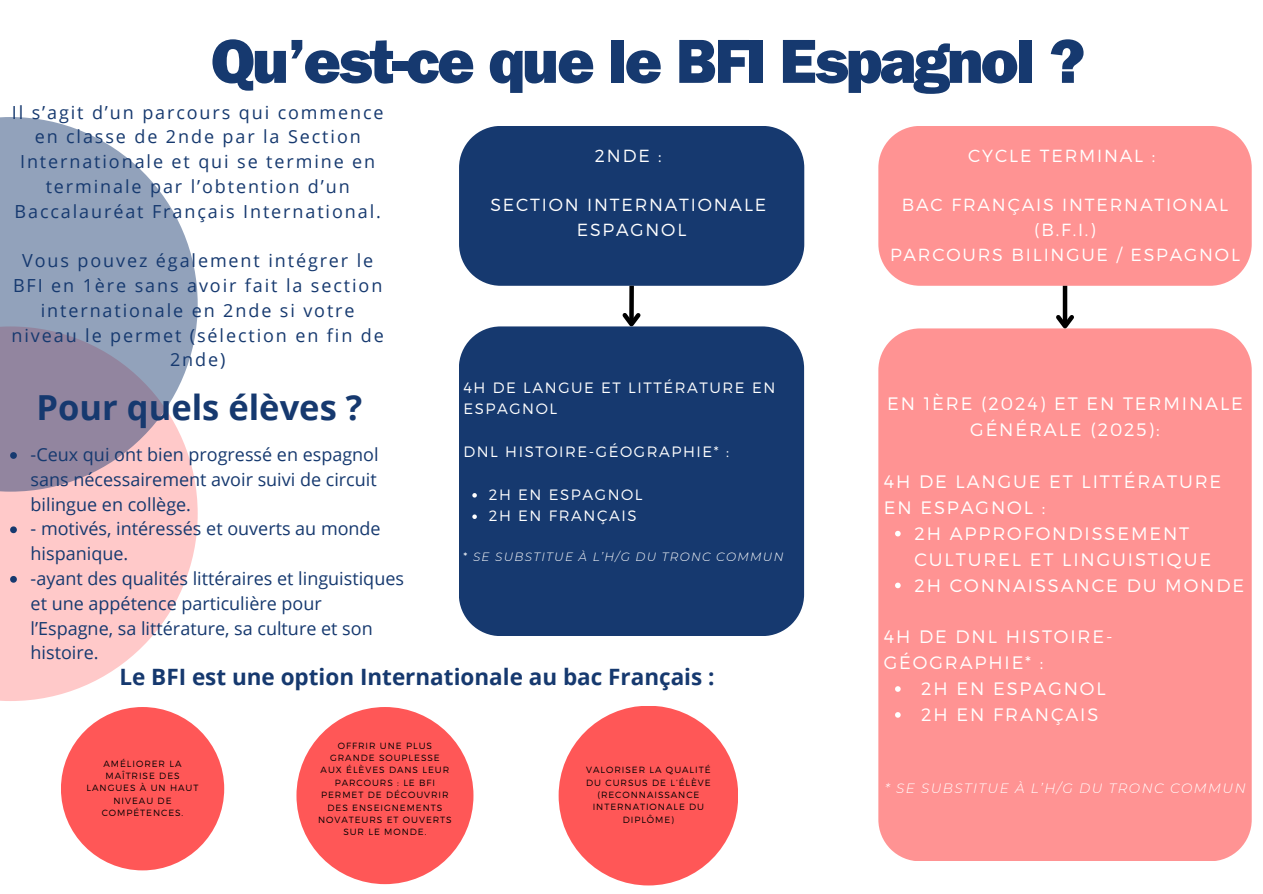
<style>
.page{position:relative;width:1263px;height:894px;background:#fff}
.page>*{position:absolute;margin:0;border:0;box-sizing:border-box;transform-origin:0 0}
.t1{font:800 62.55px "Franklin Gothic LT Pro";letter-spacing:-.04em;color:#16396f}
.t2{font:700 34.5px "Open Sans";color:#16396f}
.t3{font:700 22.5px "Open Sans";color:#16396f}
.t4{font:18px/24.8px "Open Sans";letter-spacing:.105em;color:#16396f;text-align:center}
.t5{font:300 18px/25.8px "Montserrat";letter-spacing:.105em;color:#fff}
.t6{font:18px/24.8px "Open Sans";color:#16396f}
.t7{font:300 17.55px/24.8px "Montserrat";letter-spacing:.105em;color:#fff;text-align:center}
.t8{font:300 15px/21.3px "Montserrat";letter-spacing:.105em;color:#fff}
.t9{font:italic 300 13.5px "Montserrat";letter-spacing:.105em;color:#fff}
.t10{font:italic 300 12px "Montserrat";letter-spacing:.105em;color:#fff}
.t11{font:300 9px/12.3px "Montserrat";letter-spacing:.105em;color:#000;text-align:center}
.s1{font-style:normal}
</style>
<div class="page">
<svg style="left:0;top:491px;width:198px;height:209px;fill:#ffc9c9"></svg>
<svg style="left:0;top:117px;width:198px;height:374px;background:#a4a5ba"></svg>
<div style="left:459px;top:126px;width:345px;height:160px;background:#16396f"></div>
<div style="left:629px;top:286px;width:5px;height:38px;background:#000"></div>
<svg style="left:622px;top:309px;width:19px;height:17px"></svg>
<div style="left:459px;top:326px;width:345px;height:310px;background:#16396f"></div>
<svg style="left:472px;top:493px;width:5px;height:4px"></svg>
<svg style="left:472px;top:514px;width:5px;height:5px"></svg>
<div style="left:878px;top:126px;width:373px;height:160px;background:#ff9393"></div>
<div style="left:878px;top:328px;width:374px;height:532px;background:#ff9393"></div>
<svg style="left:895px;top:530px;width:6px;height:6px"></svg>
<svg style="left:895px;top:582px;width:6px;height:6px"></svg>
<svg style="left:895px;top:686px;width:6px;height:5px"></svg>
<svg style="left:895px;top:712px;width:6px;height:5px"></svg>
<hr style="left:1063px;top:286px;width:4px;height:40px;background:#000">
<svg style="left:1052px;top:311px;width:26px;height:22px"></svg>
<div style="left:61px;top:706px;width:163px;height:164px;background:#ff5757;border-radius:50%"></div>
<svg style="left:10px;top:452px;width:7px;height:6px"></svg>
<svg style="left:10px;top:526px;width:7px;height:7px"></svg>
<svg style="left:10px;top:575px;width:7px;height:7px"></svg>
<div style="left:296px;top:706px;width:177px;height:177px;background:#ff5757;border-radius:50%"></div>
<div style="left:559px;top:705px;width:179px;height:180px;background:#ff5757;border-radius:50%"></div>
<h6 class="t1" style="left:211px;top:40px;width:876px">Qu’est-ce que le BFI Espagnol ?</h6>
<h6 class="t4" style="left:12px;top:99px;width:373px">Il s’agit d’un parcours qui commence en classe de 2nde par la Section Internationale et qui se termine en terminale par l’obtention d’un Baccalauréat Français International.</h6>
<p class="t4" style="left:12px;top:248px;width:374px">Vous pouvez également intégrer le<br>BFI en 1ère sans avoir fait la section internationale en 2nde si votre niveau le permet (sélection en fin de<br>2nde)</p>
<p class="t2" style="left:37px;top:383px;width:327px">Pour quels élèves ?</p>
<p class="t4" style="left:31px;top:441px;width:350px;text-align:justify">-Ceux qui ont bien progressé en espagnol sans nécessairement avoir suivi de circuit bilingue en collège.</p>
<p class="t6" style="left:31px;top:516px;width:352px">- motivés, intéressés et ouverts au monde hispanique.</p>
<h4 class="t6" style="left:31px;top:565px;width:375px">-ayant des qualités littéraires et linguistiques et une appétence particulière pour l’Espagne, sa littérature, sa culture et son histoire.</h4>
<h4 class="t3" style="left:119px;top:660px;width:597px">Le BFI est une option Internationale au bac Français :</h4>
<h1 class="t7" style="left:595px;top:142px;width:68px">2NDE :</h1>
<h5 class="t7" style="left:490px;top:192px;width:277px">SECTION INTERNATIONALE<br>ESPAGNOL</h5>
<p class="t7" style="left:968px;top:142px;width:188px">CYCLE TERMINAL :</p>
<p class="t7" style="left:890px;top:192px;width:352px">BAC FRANÇAIS INTERNATIONAL (B.F.I.)<br>PARCOURS BILINGUE / ESPAGNOL</p>
<h5 class="t8" style="left:463px;top:376px;width:313px">4H DE LANGUE ET LITTÉRATURE EN<br>ESPAGNOL</h5>
<p class="t8" style="left:463px;top:440px;width:267px">DNL HISTOIRE-GÉOGRAPHIE* :</p>
<h4 class="t8" style="left:489px;top:483px;width:155px">2H EN ESPAGNOL</h4>
<h4 class="t8" style="left:489px;top:504px;width:149px">2H EN FRANÇAIS</h4>
<h4 class="t10" style="left:463px;top:549px;width:322px"><span class="s1">*</span> SE SUBSTITUE À L’H/G DU TRONC COMMUN</h4>
<p class="t5" style="left:887px;top:390px;width:357px;text-align:center">EN 1ÈRE (2024) ET EN TERMINALE<br>GÉNÉRALE (2025):</p>
<p class="t5" style="left:884px;top:467px;width:339px">4H DE LANGUE ET LITTÉRATURE</p>
<p class="t5" style="left:884px;top:493px;width:163px">EN ESPAGNOL :</p>
<p class="t5" style="left:914px;top:519px;width:276px">2H APPROFONDISSEMENT</p>
<p class="t5" style="left:914px;top:545px;width:298px">CULTUREL ET LINGUISTIQUE</p>
<p class="t5" style="left:914px;top:571px;width:331px">2H CONNAISSANCE DU MONDE</p>
<p class="t5" style="left:884px;top:623px;width:230px">4H DE DNL HISTOIRE-<br>GÉOGRAPHIE* :</p>
<p class="t5" style="left:921px;top:674px;width:186px">2H EN ESPAGNOL<br>2H EN FRANÇAIS</p>
<p class="t11" style="left:87px;top:756px;width:113px">AMÉLIORER LA<br>MAÎTRISE DES<br>LANGUES À UN HAUT<br>NIVEAU DE<br>COMPÉTENCES.</p>
<p class="t11" style="left:318px;top:738px;width:135px">OFFRIR UNE PLUS<br>GRANDE SOUPLESSE<br>AUX ÉLÈVES DANS LEUR<br>PARCOURS : LE BFI<br>PERMET DE DÉCOUVRIR<br>DES ENSEIGNEMENTS<br>NOVATEURS ET OUVERTS<br>SUR LE MONDE.</p>
<p class="t11" style="left:586px;top:763px;width:126px">VALORISER LA QUALITÉ<br>DU CURSUS DE L’ÉLÈVE (RECONNAISSANCE<br>INTERNATIONALE DU<br>DIPLÔME)</p>
<p class="t9" style="left:885px;top:779px;width:362px">* SE SUBSTITUE À L’H/G DU TRONC COMMUN</p>
</div>
